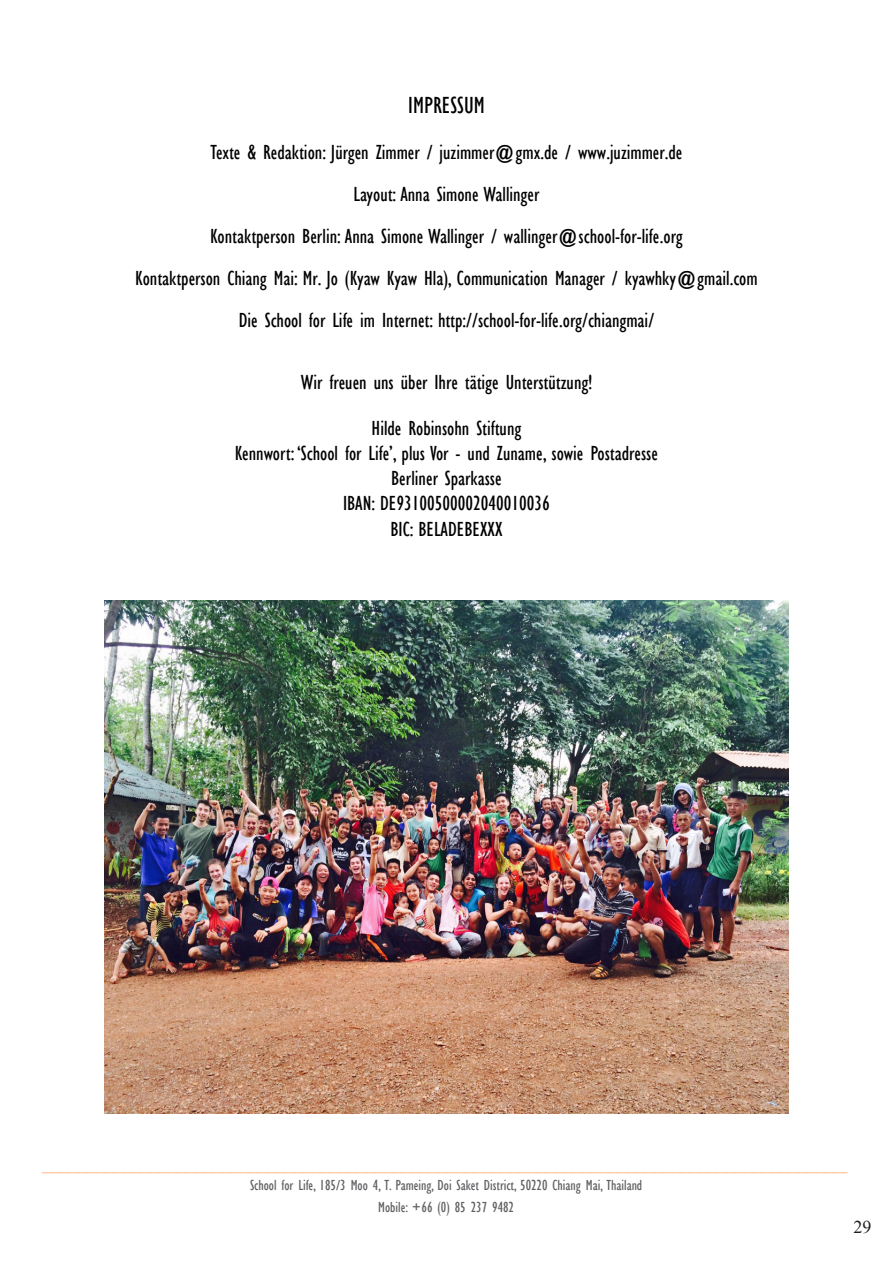
<style>
.page{position:relative;width:893px;height:1263px;background:#fff}
.page>*{position:absolute;margin:0;border:0;box-sizing:border-box;transform-origin:0 0}
.t1{font:condensed 24px "Gill Sans";color:#000}
.t2{font:condensed 21px/42px "Gill Sans";color:#000;text-align:center}
.t3{font:18px "Times New Roman";color:#231f20}
.t4{font:condensed 15px/21.6px "Gill Sans";color:#5f6062;text-align:center}
.t5{font:condensed 9px "Gill Sans";color:#ff6400}
</style>
<div class="page">
<img style="left:105px;top:600px;width:683px;height:513px">
<p class="t1" style="left:408px;top:91px;width:78px">IMPRESSUM</p>
<p class="t2" style="left:135px;top:132px;width:624px">Texte &amp; Redaktion: Jürgen Zimmer / juzimmer@gmx.de / www.juzimmer.de<br>Layout: Anna Simone Wallinger<br>Kontaktperson Berlin: Anna Simone Wallinger / wallinger@school-for-life.org<br>Kontaktperson Chiang Mai: Mr. Jo (Kyaw Kyaw Hla), Communication Manager / kyawhky@gmail.com Die School for Life im Internet: http://school-for-life.org/chiangmai/</p>
<p class="t2" style="left:301px;top:359px;width:293px;line-height:46.2px">Wir freuen uns über Ihre tätige Unterstützung!<br>Hilde Robinsohn Stiftung</p>
<p class="t2" style="left:235px;top:441px;width:425px;line-height:25.2px">Kennwort: ‘School for Life’, plus Vor - und Zuname, sowie Postadresse Berliner Sparkasse<br>IBAN: DE93100500002040010036<br>BIC: BELADEBEXXX</p>
<p class="t5" style="left:42px;top:1164px;width:807px">___________________________________________________________________________________________________________________________________________________________________________________</p>
<p class="t4" style="left:250px;top:1174px;width:394px">School for Life, 185/3 Moo 4, T. Pameing, Doi Saket District, 50220 Chiang Mai, Thailand<br>Mobile: +66 (0) 85 237 9482</p>
<p class="t3" style="left:853px;top:1214px;width:19px">29</p>
</div>
